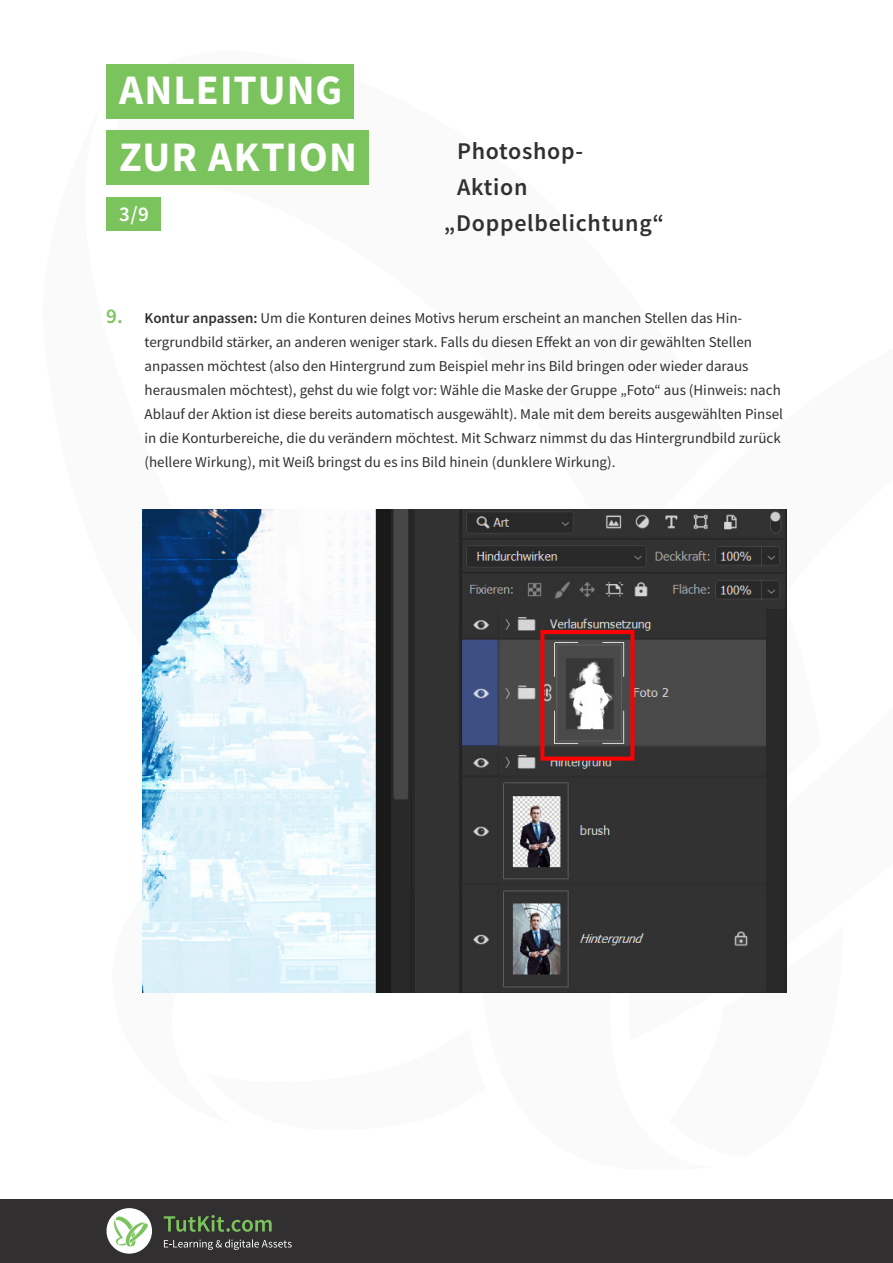
<style>
.page{position:relative;width:893px;height:1263px;background:#fff}
.page>*{position:absolute;margin:0;border:0;box-sizing:border-box;transform-origin:0 0}
.t1{font:700 42px/66.8px "Source Sans Pro";letter-spacing:.025em;color:#fff}
.t2{font:600 24px "Source Sans Pro";letter-spacing:.03em;color:#312f30}
.t3{font:600 21px "Source Sans Pro";color:#fff}
.t4{font:15px/24px "Source Sans Pro";color:#312f30}
.s1{font-weight:600;font-size:21px;color:#7bc35c}
.s2{font-weight:600}
</style>
<div class="page">
<div style="left:106px;top:64px;width:248px;height:55px;background:#7bc35c"></div>
<div style="left:106px;top:131px;width:262px;height:54px;background:#7bc35c"></div>
<div style="left:106px;top:197px;width:55px;height:34px;background:#7bc35c"></div>
<div style="left:0;top:1199px;width:893px;height:64px;background:#312f30"></div>
<div style="left:106px;top:1208px;width:46px;height:46px;background:#fff;border-radius:50%"></div>
<svg style="left:114px;top:1216px;width:35px;height:30px"></svg>
<svg style="left:164px;top:1239px;width:128px;height:11px"></svg>
<svg style="left:164px;top:1215px;width:108px;height:17px"></svg>
<img style="left:142px;top:509px;width:645px;height:483px">
<h1 class="t1" style="left:119px;top:56px;width:239px">ANLEITUNG<br>ZUR AKTION</h1>
<h3 class="t3" style="left:119px;top:201px;width:32px">3/9</h3>
<h2 class="t2" style="left:457px;top:135px;width:128px">Photoshop-</h2>
<h2 class="t2" style="left:457px;top:171px;width:72px">Aktion</h2>
<h2 class="t2" style="left:444px;top:207px;width:222px">„Doppelbelichtung“</h2>
<p class="t4" style="left:145px;top:306px;width:640px;text-indent:-38px"><span class="s1">9.</span> <span class="s2">Kontur anpassen:</span> Um die Konturen deines Motivs herum erscheint an manchen Stellen das Hin&shy;tergrundbild stärker, an anderen weniger stark. Falls du diesen Effekt an von dir gewählten Stellen anpassen möchtest (also den Hintergrund zum Beispiel mehr ins Bild bringen oder wieder daraus herausmalen möchtest), gehst du wie folgt vor: Wähle die Maske der Gruppe „Foto“ aus (Hinweis: nach Ablauf der Aktion ist diese bereits automatisch ausgewählt). Male mit dem bereits ausgewählten Pinsel in die Konturbereiche, die du verändern möchtest. Mit Schwarz nimmst du das Hintergrundbild zurück (hellere Wirkung), mit Weiß bringst du es ins Bild hinein (dunklere Wirkung).</p>
</div>
